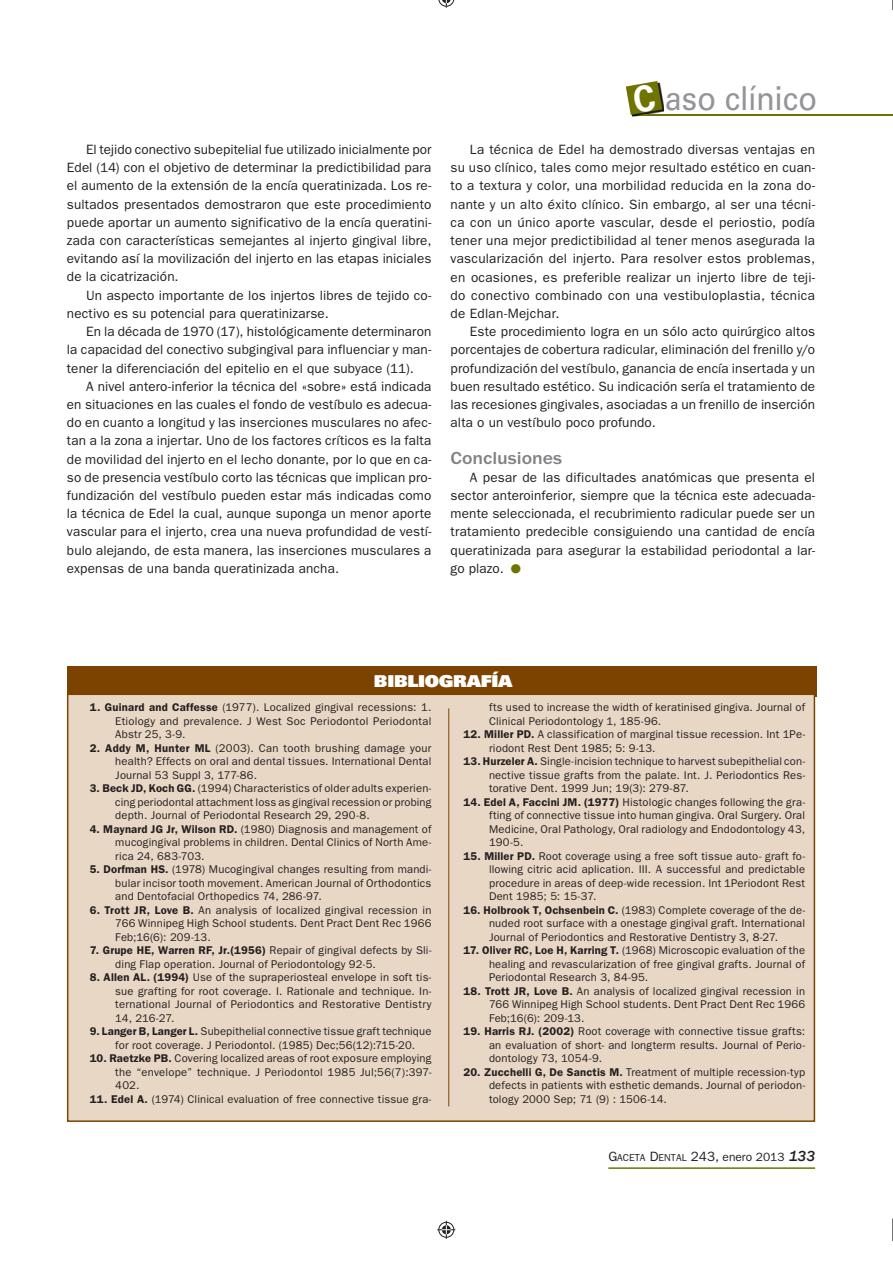
<style>
.page{position:relative;width:893px;height:1263px;background:#fff}
.page>*{position:absolute;margin:0;border:0;box-sizing:border-box;transform-origin:0 0}
.t1{font:33px "Univers LT Std";letter-spacing:-.005em;color:#939598;scale:.93 1}
.t2{font:500 18px "ITC Franklin Gothic Std";letter-spacing:-.005em;color:#808285;scale:1.1 1}
.t3{font:16.35px "Univers LT Std X Black";letter-spacing:-.015em;color:#fff;scale:1.1 1}
.t4{font:13.5px/18.1px "ITC Franklin Gothic Std";letter-spacing:.01em;color:#231f20;text-align:justify}
.t5{font:11.25px/13.5px "ITC Franklin Gothic Std";letter-spacing:.015em;color:#231f20;text-align:justify}
.t6{font:10.2px "ITC Franklin Gothic Std";color:#231f20}
.s1{font-family:"ITC Franklin Gothic Std Hvy";font-size:27px;color:#6f7400}
.s2{font-weight:600}
.s3{font-size:13.5px}
.s4{font-size:12px}
.s5{font-family:"ITC Franklin Gothic Std Med It";font-size:15px}
</style>
<div class="page">
<div style="left:67px;top:666px;width:749px;height:30px;background:#7c4300"></div>
<div style="left:68px;top:694px;width:746px;height:427px;background:#e9d7c5"></div>
<div style="left:67px;top:694px;width:748px;height:428px;border:2px solid #7c4300"></div>
<hr style="left:448px;top:708px;width:1px;height:398px;background:#7c4300">
<hr style="left:608px;top:1167px;width:207px;height:2px;background:#6f7400">
<hr style="left:633px;top:114px;width:260px;height:2px;background:#6f7400">
<img style="left:631px;top:94px;width:33px;height:23px">
<img style="left:633px;top:114px;width:31px;height:2px">
<svg style="left:892px;top:1219px;width:1px;height:22px"></svg>
<svg style="left:438px;top:0;width:16px;height:8px"></svg>
<svg style="left:437px;top:1221px;width:18px;height:18px"></svg>
<svg style="left:626px;top:81px;width:36px;height:34px"></svg>
<p class="t4" style="left:67px;top:141px;width:366px;text-indent:19px">El tejido conectivo subepitelial fue utilizado inicialmente por Edel (14) con el objetivo de determinar la predictibilidad para el aumento de la extensión de la encía queratinizada. Los re&shy;sultados presentados demostraron que este procedimiento puede aportar un aumento significativo de la encía queratini&shy;zada con características semejantes al injerto gingival libre, evitando así la movilización del injerto en las etapas iniciales de la cicatrización.</p>
<p class="t4" style="left:67px;top:287px;width:366px;text-indent:19px">Un aspecto importante de los injertos libres de tejido co&shy;nectivo es su potencial para queratinizarse.</p>
<p class="t4" style="left:67px;top:323px;width:366px;text-indent:19px">En la década de 1970 (17), histológicamente determinaron la capacidad del conectivo subgingival para influenciar y man&shy;tener la diferenciación del epitelio en el que subyace (11).</p>
<p class="t4" style="left:67px;top:378px;width:366px;text-indent:19px">A nivel antero-inferior la técnica del «sobre» está indicada en situaciones en las cuales el fondo de vestíbulo es adecua&shy;do en cuanto a longitud y las inserciones musculares no afec&shy;tan a la zona a injertar. Uno de los factores críticos es la falta de movilidad del injerto en el lecho donante, por lo que en ca&shy;so de presencia vestíbulo corto las técnicas que implican pro&shy;fundización del vestíbulo pueden estar más indicadas como la técnica de Edel la cual, aunque suponga un menor aporte vascular para el injerto, crea una nueva profundidad de vestí&shy;bulo alejando, de esta manera, las inserciones musculares a expensas de una banda queratinizada ancha.</p>
<h1 class="t1" style="left:665px;top:79px;width:165px">aso clínico</h1>
<p class="t4" style="left:451px;top:141px;width:366px;text-indent:19px">La técnica de Edel ha demostrado diversas ventajas en su uso clínico, tales como mejor resultado estético en cuan&shy;to a textura y color, una morbilidad reducida en la zona do&shy;nante y un alto éxito clínico. Sin embargo, al ser una técni&shy;ca con un único aporte vascular, desde el periostio, podía tener una mejor predictibilidad al tener menos asegurada la vascularización del injerto. Para resolver estos problemas, en ocasiones, es preferible realizar un injerto libre de teji&shy;do conectivo combinado con una vestibuloplastia, técnica de Edlan-Mejchar.</p>
<p class="t4" style="left:451px;top:323px;width:366px;text-indent:19px">Este procedimiento logra en un sólo acto quirúrgico altos porcentajes de cobertura radicular, eliminación del frenillo y/o profundización del vestíbulo, ganancia de encía insertada y un buen resultado estético. Su indicación sería el tratamiento de las recesiones gingivales, asociadas a un frenillo de inserción alta o un vestíbulo poco profundo.</p>
<h2 class="t2" style="left:451px;top:451px;width:103px">Conclusiones</h2>
<p class="t4" style="left:451px;top:469px;width:366px;text-indent:19px">A pesar de las dificultades anatómicas que presenta el sector anteroinferior, siempre que la técnica este adecuada&shy;mente seleccionada, el recubrimiento radicular puede ser un tratamiento predecible consiguiendo una cantidad de encía queratinizada para asegurar la estabilidad periodontal a lar&shy;go plazo. <span class="s1">•</span></p>
<h3 class="t3" style="left:374px;top:672px;width:127px">BIBLIOGRAFÍA</h3>
<p class="t5" style="left:115px;top:701px;width:318px;text-indent:-26px"><span class="s2">1. Guinard and Caffesse</span> (1977). Localized gingival recessions: 1.<br>Etiology and prevalence. J West Soc Periodontol Periodontal Abstr 25, 3-9.</p>
<p class="t5" style="left:115px;top:742px;width:318px;text-indent:-26px"><span class="s2">2. Addy M, Hunter ML</span> (2003). Can tooth brushing damage your health? Effects on oral and dental tissues. International Dental Journal 53 Suppl 3, 177-86.</p>
<p class="t5" style="left:115px;top:782px;width:318px;text-indent:-26px"><span class="s2">3. Beck JD, Koch GG.</span> (1994) Characteristics of older adults experien&shy;cing periodontal attachment loss as gingival recession or probing depth. Journal of Periodontal Research 29, 290-8.</p>
<p class="t5" style="left:115px;top:823px;width:318px;text-indent:-26px"><span class="s2">4. Maynard JG Jr, Wilson RD.</span> (1980) Diagnosis and management of mucogingival problems in children. Dental Clinics of North Ame&shy;rica 24, 683-703.</p>
<p class="t5" style="left:115px;top:863px;width:318px;text-indent:-26px"><span class="s2">5. Dorfman HS.</span> (1978) Mucogingival changes resulting from mandi&shy;bular incisor tooth movement. American Journal of Orthodontics and Dentofacial Orthopedics 74, 286-97.</p>
<p class="t5" style="left:115px;top:904px;width:318px;text-indent:-26px"><span class="s2">6. Trott JR, Love B.</span> An analysis of localized gingival recession in 766 Winnipeg High School students. Dent Pract Dent Rec 1966<br>Feb;16(6): 209-13.</p>
<p class="t5" style="left:115px;top:944px;width:318px;text-indent:-26px"><span class="s2">7. Grupe HE, Warren RF, Jr.(1956)</span> Repair of gingival defects by Sli&shy;ding Flap operation. Journal of Periodontology 92-5.</p>
<p class="t5" style="left:115px;top:971px;width:318px;text-indent:-26px"><span class="s2">8. Allen AL. (1994)</span> Use of the supraperiosteal envelope in soft tis&shy;sue grafting for root coverage. I. Rationale and technique. In&shy;ternational Journal of Periodontics and Restorative Dentistry 14, 216-27.</p>
<p class="t5" style="left:115px;top:1025px;width:318px;text-indent:-26px"><span class="s2">9. Langer B, Langer L.</span> Subepithelial connective tissue graft technique for root coverage. J Periodontol. (1985) Dec;56(12):715-20.</p>
<p class="t5" style="left:115px;top:1052px;width:318px;text-indent:-26px"><span class="s2">10. Raetzke PB.</span> Covering localized areas of root exposure employing the “envelope” technique. J Periodontol 1985 Jul;56(7):397- 402.</p>
<p class="t5" style="left:90px;top:1093px;width:343px"><span class="s2">11. Edel A.</span> (1974) Clinical evaluation of free connective tissue gra-</p>
<p class="t5" style="left:489px;top:701px;width:318px">fts used to increase the width of keratinised gingiva. Journal of<br>Clinical Periodontology 1, 185-96.</p>
<p class="t5" style="left:489px;top:728px;width:318px;text-indent:-26px"><span class="s2">12. Miller PD.</span> A classification of marginal tissue recession. Int 1Pe&shy;riodont Rest Dent 1985; 5: 9-13.</p>
<p class="t5" style="left:489px;top:755px;width:318px;text-indent:-26px"><span class="s2">13. Hurzeler A.</span> Single-incision technique to harvest subepithelial con&shy;nective tissue grafts from the palate. Int. J. Periodontics Res&shy;torative Dent. 1999 Jun; 19(3): 279-87.</p>
<p class="t5" style="left:489px;top:796px;width:318px;text-indent:-26px"><span class="s2">14. Edel A, Faccini JM. (1977)</span> Histologic changes following the gra&shy;fting of connective tissue into human gingiva. Oral Surgery. Oral Medicine, Oral Pathology, Oral radiology and Endodontology 43, 190-5.</p>
<p class="t5" style="left:489px;top:850px;width:318px;text-indent:-26px"><span class="s2">15. Miller PD.</span> Root coverage using a free soft tissue auto- graft fo&shy;llowing citric acid aplication. III. A successful and predictable procedure in areas of deep-wide recession. Int 1Periodont Rest Dent 1985; 5: 15-37.</p>
<p class="t5" style="left:489px;top:904px;width:318px;text-indent:-26px"><span class="s2">16. Holbrook T, Ochsenbein C.</span> (1983) Complete coverage of the de&shy;nuded root surface with a onestage gingival graft. International Journal of Periodontics and Restorative Dentistry 3, 8-27.</p>
<p class="t5" style="left:489px;top:944px;width:318px;text-indent:-26px"><span class="s2">17. Oliver RC, Loe H, Karring T.</span> (1968) Microscopic evaluation of the healing and revascularization of free gingival grafts. Journal of Periodontal Research 3, 84-95.</p>
<p class="t5" style="left:489px;top:985px;width:318px;text-indent:-26px"><span class="s2">18. Trott JR, Love B.</span> An analysis of localized gingival recession in 766 Winnipeg High School students. Dent Pract Dent Rec 1966<br>Feb;16(6): 209-13.</p>
<p class="t5" style="left:489px;top:1025px;width:318px;text-indent:-26px"><span class="s2">19. Harris RJ. (2002)</span> Root coverage with connective tissue grafts: an evaluation of short- and longterm results. Journal of Perio&shy;dontology 73, 1054-9.</p>
<p class="t5" style="left:489px;top:1066px;width:318px;text-indent:-26px"><span class="s2">20. Zucchelli G, De Sanctis M.</span> Treatment of multiple recession-typ defects in patients with esthetic demands. Journal of periodon&shy;tology 2000 Sep; 71 (9) : 1506-14.</p>
<p class="t6" style="left:608px;top:1154px;width:208px"><span class="s3">G</span>ACETA <span class="s3">D</span>ENTAL <span class="s3">243,</span> <span class="s4">enero 2013</span> <span class="s5">133</span></p>
</div>
